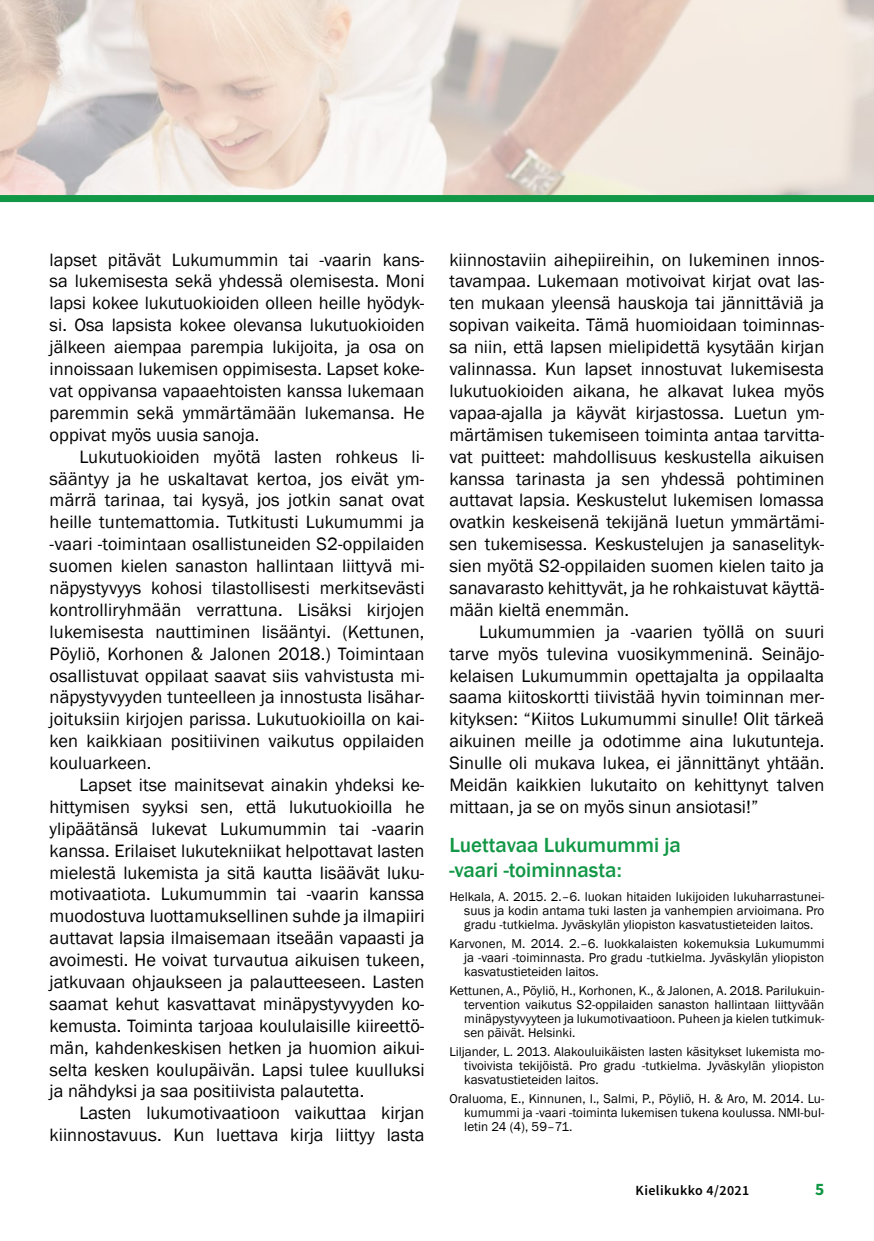
<style>
.page{position:relative;width:874px;height:1241px;background:#fff}
.page>*{position:absolute;margin:0;border:0;box-sizing:border-box;transform-origin:0 0}
.O2{font:500 21px/24.5px "Franklin Gothic";color:#119745}
.Leipis_SUOMI{font:18.38px/21.9px "Franklin Gothic";color:#000;text-align:justify}
.t1{font:700 17.5px "Source Sans Pro";color:#119745}
.t2{font:600 14px "Source Sans Pro";letter-spacing:.03em;color:#000}
.Lähteet_SUOMI{font:13.12px/14px "Franklin Gothic";color:#000;text-align:justify}
</style>
<div class="page">
<img style="left:0;top:0;width:873px;height:195px">
<div style="left:0;top:195px;width:873px;height:7px;background:#119745"></div>
<p class="Leipis_SUOMI" style="left:50px;top:249px;width:376px">lapset pitävät Lukumummin tai -vaarin kans&shy;sa lukemisesta sekä yhdessä olemisesta. Moni lapsi kokee lukutuokioiden olleen heille hyödyk&shy;si. Osa lapsista kokee olevansa lukutuokioiden jälkeen aiempaa parempia lukijoita, ja osa on innoissaan lukemisen oppimisesta. Lapset koke&shy;vat oppivansa vapaaehtoisten kanssa lukemaan paremmin sekä ymmärtämään lukemansa. He oppivat myös uusia sanoja.</p>
<p class="Leipis_SUOMI" style="left:50px;top:446px;width:376px;text-indent:30px">Lukutuokioiden myötä lasten rohkeus li&shy;sääntyy ja he uskaltavat kertoa, jos eivät ym&shy;märrä tarinaa, tai kysyä, jos jotkin sanat ovat heille tuntemattomia. Tutkitusti Lukumummi ja -vaari -toimintaan osallistuneiden S2-oppilaiden suomen kielen sanaston hallintaan liittyvä mi&shy;näpystyvyys kohosi tilastollisesti merkitsevästi kontrolliryhmään verrattuna. Lisäksi kirjojen lukemisesta nauttiminen lisääntyi. (Kettunen, Pöyliö, Korhonen &amp; Jalonen 2018.) Toimintaan osallistuvat oppilaat saavat siis vahvistusta mi&shy;näpystyvyyden tunteelleen ja innostusta lisähar&shy;joituksiin kirjojen parissa. Lukutuokioilla on kai&shy;ken kaikkiaan positiivinen vaikutus oppilaiden kouluarkeen.</p>
<p class="Leipis_SUOMI" style="left:50px;top:774px;width:376px;text-indent:30px">Lapset itse mainitsevat ainakin yhdeksi ke&shy;hittymisen syyksi sen, että lukutuokioilla he ylipäätänsä lukevat Lukumummin tai -vaarin kanssa. Erilaiset lukutekniikat helpottavat lasten mielestä lukemista ja sitä kautta lisäävät luku&shy;motivaatiota. Lukumummin tai -vaarin kanssa muodostuva luottamuksellinen suhde ja ilmapiiri auttavat lapsia ilmaisemaan itseään vapaasti ja avoimesti. He voivat turvautua aikuisen tukeen, jatkuvaan ohjaukseen ja palautteeseen. Lasten saamat kehut kasvattavat minäpystyvyyden ko&shy;kemusta. Toiminta tarjoaa koululaisille kiireettö&shy;män, kahdenkeskisen hetken ja huomion aikui&shy;selta kesken koulupäivän. Lapsi tulee kuulluksi ja nähdyksi ja saa positiivista palautetta.</p>
<p class="Leipis_SUOMI" style="left:50px;top:1102px;width:376px;text-align:right">Lasten lukumotivaatioon vaikuttaa kirjan kiinnostavuus. Kun luettava kirja liittyy lasta</p>
<p class="Leipis_SUOMI" style="left:449px;top:249px;width:376px">kiinnostaviin aihepiireihin, on lukeminen innos&shy;tavampaa. Lukemaan motivoivat kirjat ovat las&shy;ten mukaan yleensä hauskoja tai jännittäviä ja sopivan vaikeita. Tämä huomioidaan toiminnas&shy;sa niin, että lapsen mielipidettä kysytään kirjan valinnassa. Kun lapset innostuvat lukemisesta lukutuokioiden aikana, he alkavat lukea myös vapaa-ajalla ja käyvät kirjastossa. Luetun ym&shy;märtämisen tukemiseen toiminta antaa tarvitta&shy;vat puitteet: mahdollisuus keskustella aikuisen kanssa tarinasta ja sen yhdessä pohtiminen auttavat lapsia. Keskustelut lukemisen lomassa ovatkin keskeisenä tekijänä luetun ymmärtämi&shy;sen tukemisessa. Keskustelujen ja sanaselityk&shy;sien myötä S2-oppilaiden suomen kielen taito ja sanavarasto kehittyvät, ja he rohkaistuvat käyttä&shy;mään kieltä enemmän.</p>
<p class="Leipis_SUOMI" style="left:449px;top:621px;width:376px;text-indent:30px">Lukumummien ja -vaarien työllä on suuri tarve myös tulevina vuosikymmeninä. Seinäjo&shy;kelaisen Lukumummin opettajalta ja oppilaalta saama kiitoskortti tiivistää hyvin toiminnan mer&shy;kityksen: “Kiitos Lukumummi sinulle! Olit tärkeä aikuinen meille ja odotimme aina lukutunteja.<br>Sinulle oli mukava lukea, ei jännittänyt yhtään.<br>Meidän kaikkien lukutaito on kehittynyt talven mittaan, ja se on myös sinun ansiotasi!”</p>
<p class="O2" style="left:449px;top:833px;width:233px">Luettavaa Lukumummi ja -vaari -toiminnasta:</p>
<p class="Lähteet_SUOMI" style="left:464px;top:889px;width:361px;text-indent:-15px">Helkala, A. 2015. 2.–6. luokan hitaiden lukijoiden lukuharrastunei&shy;suus ja kodin antama tuki lasten ja vanhempien arvioimana. Pro gradu -tutkielma. Jyväskylän yliopiston kasvatustieteiden laitos.</p>
<p class="Lähteet_SUOMI" style="left:464px;top:936px;width:361px;text-indent:-15px">Karvonen, M. 2014. 2.–6. luokkalaisten kokemuksia Lukumummi ja -vaari -toiminnasta. Pro gradu -tutkielma. Jyväskylän yliopiston kasvatustieteiden laitos.</p>
<p class="Lähteet_SUOMI" style="left:464px;top:983px;width:361px;text-indent:-15px">Kettunen, A., Pöyliö, H., Korhonen, K., &amp; Jalonen, A. 2018. Parilukuin&shy;tervention vaikutus S2-oppilaiden sanaston hallintaan liittyvään minäpystyvyyteen ja lukumotivaatioon. Puheen ja kielen tutkimuk&shy;sen päivät. Helsinki.</p>
<p class="Lähteet_SUOMI" style="left:464px;top:1044px;width:361px;text-indent:-15px">Liljander, L. 2013. Alakouluikäisten lasten käsitykset lukemista mo&shy;tivoivista tekijöistä. Pro gradu -tutkielma. Jyväskylän yliopiston kasvatustieteiden laitos.</p>
<p class="Lähteet_SUOMI" style="left:464px;top:1091px;width:361px;text-indent:-15px">Oraluoma, E., Kinnunen, I., Salmi, P., Pöyliö, H. &amp; Aro, M. 2014. Lu&shy;kumummi ja -vaari -toiminta lukemisen tukena koulussa. NMI-bul&shy;letin 24 (4), 59–71.</p>
<p class="t2" style="left:635px;top:1180px;width:115px">Kielikukko 4/2021</p>
<p class="t1" style="left:814px;top:1177px;width:11px">5</p>
</div>
